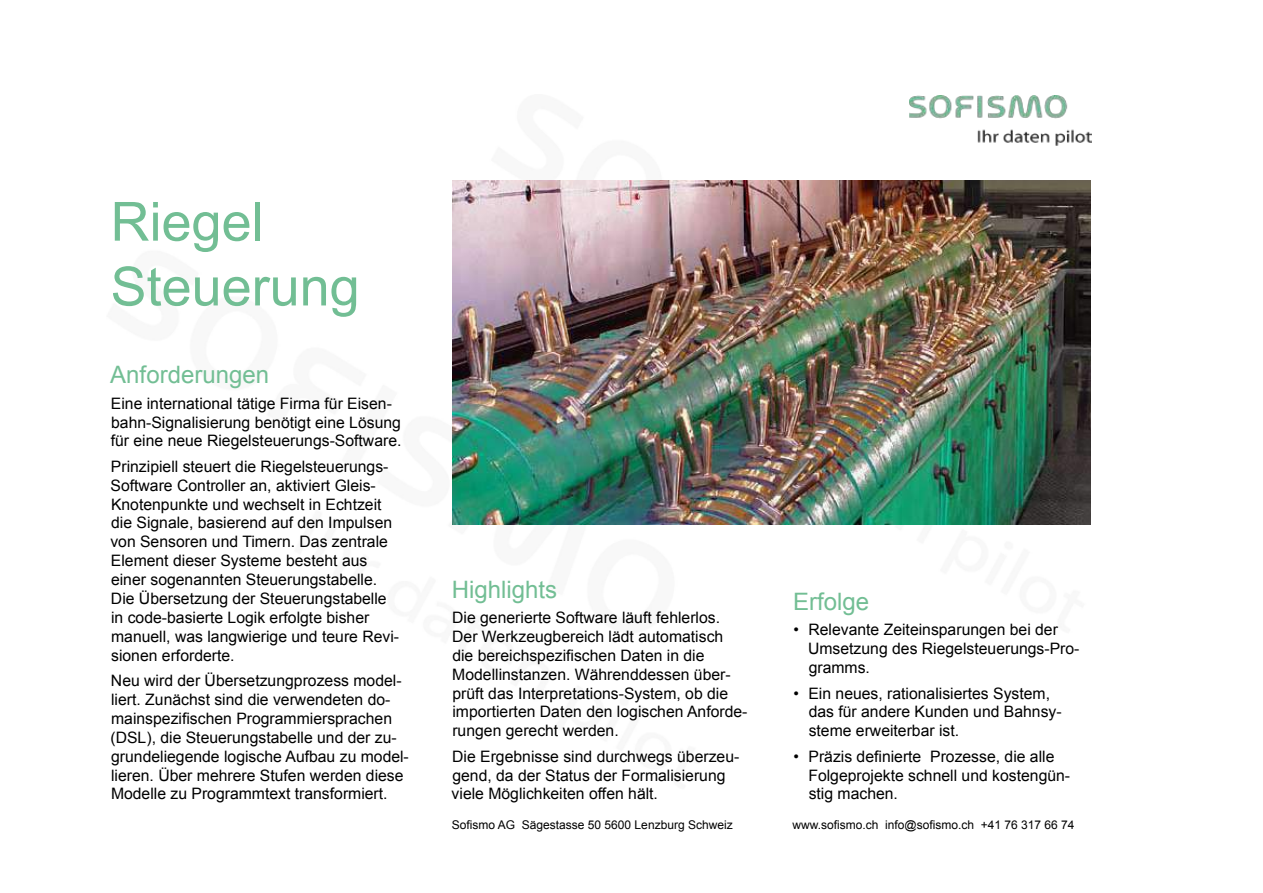
<style>
.page{position:relative;width:1263px;height:893px;background:#fff}
.page>*{position:absolute;margin:0;border:0;box-sizing:border-box;transform-origin:0 0}
.t1{font:54px/64.8px "Arial";color:#72be94}
.t2{font:24px "Arial";color:#72be94}
.t3{font:15.75px/18.9px "Arial";color:#000}
.t4{font:12px "Arial";color:#000}
</style>
<div class="page">
<img style="left:453px;top:181px;width:637px;height:343px">
<img style="left:910px;top:96px;width:181px;height:49px">
<h1 class="t1" style="left:111px;top:190px;width:251px">Riegel<br>Steuerung</h1>
<h2 class="t2" style="left:110px;top:359px;width:160px">Anforderungen</h2>
<p class="t3" style="left:111px;top:394px;width:292px">Eine international tätige Firma für Eisen&shy;bahn-Signalisierung benötigt eine Lösung für eine neue Riegelsteuerungs-Software.</p>
<p class="t3" style="left:110px;top:457px;width:290px">Prinzipiell steuert die Riegelsteuerungs-Software Controller an, aktiviert Gleis-Knotenpunkte und wechselt in Echtzeit die Signale, basierend auf den Impulsen von Sensoren und Timern. Das zentrale Element dieser Systeme besteht aus einer sogenannten Steuerungstabelle.<br>Die Übersetzung der Steuerungstabelle in code-basierte Logik erfolgte bisher manuell, was langwierige und teure Revi&shy;sionen erforderte.</p>
<p class="t3" style="left:111px;top:671px;width:300px">Neu wird der Übersetzungprozess model&shy;liert. Zunächst sind die verwendeten do&shy;mainspezifischen Programmiersprachen (DSL), die Steuerungstabelle und der zu&shy;grundeliegende logische Aufbau zu model&shy;lieren. Über mehrere Stufen werden diese Modelle zu Programmtext transformiert.</p>
<h2 class="t2" style="left:452px;top:573px;width:107px">Highlights</h2>
<p class="t3" style="left:452px;top:608px;width:297px">Die generierte Software läuft fehlerlos.<br>Der Werkzeugbereich lädt automatisch die bereichspezifischen Daten in die Modellinstanzen. Währenddessen über&shy;prüft das Interpretations-System, ob die importierten Daten den logischen Anforde&shy;rungen gerecht werden.</p>
<p class="t3" style="left:452px;top:747px;width:289px">Die Ergebnisse sind durchwegs überzeu&shy;gend, da der Status der Formalisierung viele Möglichkeiten offen hält.</p>
<p class="t4" style="left:452px;top:817px;width:282px">Sofismo AG Sägestasse 50 5600 Lenzburg Schweiz</p>
<p class="t4" style="left:792px;top:817px;width:283px">www.sofismo.ch info@sofismo.ch +41 76 317 66 74</p>
<h2 class="t2" style="left:793px;top:586px;width:78px">Erfolge</h2>
<p class="t3" style="left:808px;top:621px;width:273px">Relevante Zeiteinsparungen bei der<br>Umsetzung des Riegelsteuerungs-Pro&shy;gramms.</p>
<p class="t3" style="left:808px;top:684px;width:255px">Ein neues, rationalisiertes System, das für andere Kunden und Bahnsy&shy;steme erweiterbar ist.</p>
<p class="t3" style="left:808px;top:747px;width:263px">Präzis definierte Prozesse, die alle<br>Folgeprojekte schnell und kostengün&shy;stig machen.</p>
<p class="t3" style="left:793px;top:621px;width:7px">•</p>
<p class="t3" style="left:793px;top:684px;width:7px">•</p>
<p class="t3" style="left:793px;top:747px;width:7px">•</p>
</div>
